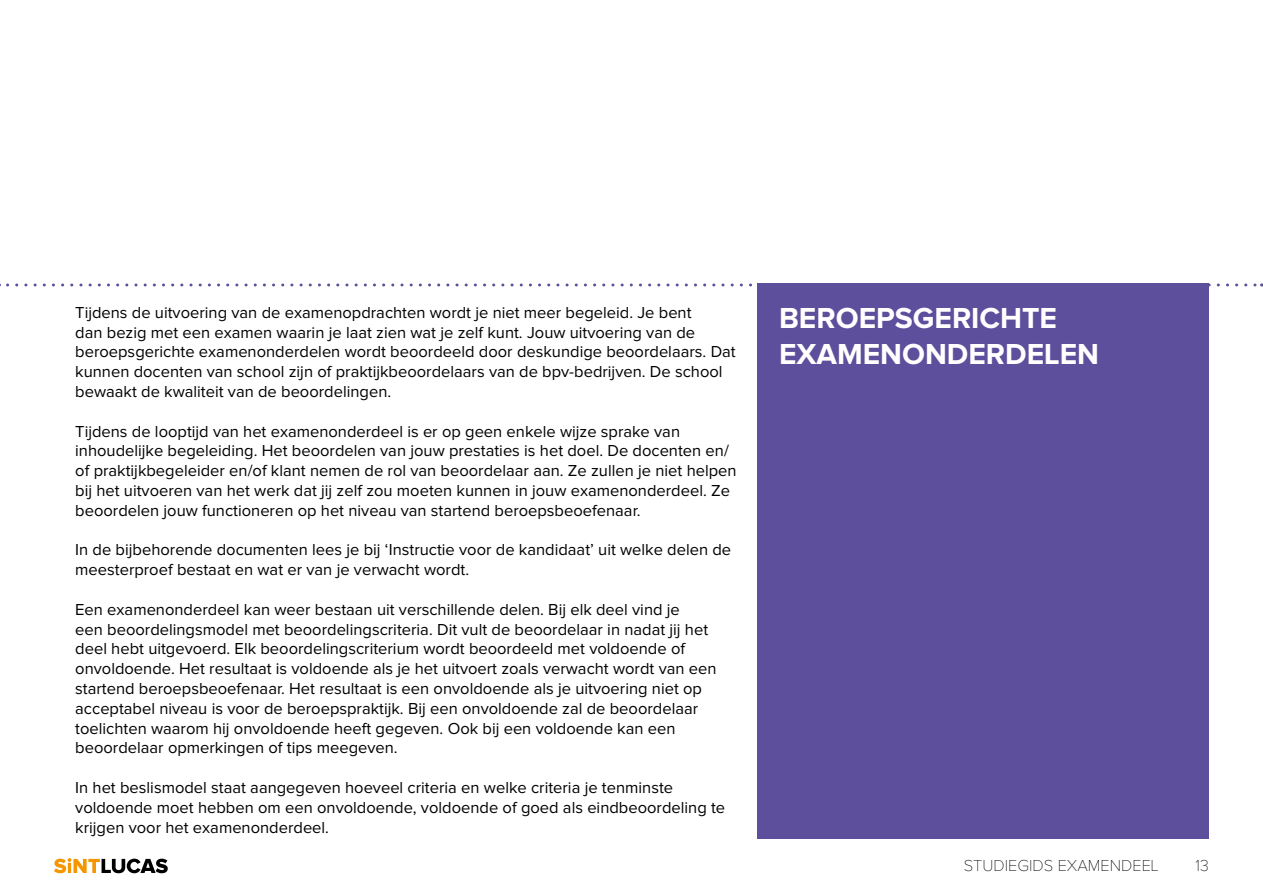
<style>
.page{position:relative;width:1263px;height:893px;background:#fff}
.page>*{position:absolute;margin:0;border:0;box-sizing:border-box;transform-origin:0 0}
.t1{font:700 30px/36px "Proxima Nova";color:#fff}
.t2{font:16.5px/19.8px "Proxima Nova";color:#000}
.t3{font:100 16.5px "Proxima Nova";color:#000}
</style>
<div class="page">
<svg style="left:54px;top:858px;width:114px;height:15px"></svg>
<div style="left:758px;top:283px;width:451px;height:556px;background:#5e4f9c"></div>
<svg style="left:8px;top:283px;width:1254px;height:3px"></svg>
<p class="t2" style="left:75px;top:303px;width:662px">Tijdens de uitvoering van de examenopdrachten wordt je niet meer begeleid. Je bent<br>dan bezig met een examen waarin je laat zien wat je zelf kunt. Jouw uitvoering van de beroepsgerichte examenonderdelen wordt beoordeeld door deskundige beoordelaars. Dat kunnen docenten van school zijn of praktijkbeoordelaars van de bpv-bedrijven. De school bewaakt de kwaliteit van de beoordelingen.</p>
<p class="t2" style="left:75px;top:422px;width:663px">Tijdens de looptijd van het examenonderdeel is er op geen enkele wijze sprake van inhoudelijke begeleiding. Het beoordelen van jouw prestaties is het doel. De docenten en/ of praktijkbegeleider en/of klant nemen de rol van beoordelaar aan. Ze zullen je niet helpen bij het uitvoeren van het werk dat jij zelf zou moeten kunnen in jouw examenonderdeel. Ze beoordelen jouw functioneren op het niveau van startend beroepsbeoefenaar.</p>
<p class="t2" style="left:75px;top:541px;width:657px">In de bijbehorende documenten lees je bij ‘Instructie voor de kandidaat’ uit welke delen de meesterproef bestaat en wat er van je verwacht wordt.</p>
<p class="t2" style="left:75px;top:600px;width:643px">Een examenonderdeel kan weer bestaan uit verschillende delen. Bij elk deel vind je<br>een beoordelingsmodel met beoordelingscriteria. Dit vult de beoordelaar in nadat jij het deel hebt uitgevoerd. Elk beoordelingscriterium wordt beoordeeld met voldoende of onvoldoende. Het resultaat is voldoende als je het uitvoert zoals verwacht wordt van een startend beroepsbeoefenaar. Het resultaat is een onvoldoende als je uitvoering niet op acceptabel niveau is voor de beroepspraktijk. Bij een onvoldoende zal de beoordelaar toelichten waarom hij onvoldoende heeft gegeven. Ook bij een voldoende kan een beoordelaar opmerkingen of tips meegeven.</p>
<p class="t2" style="left:75px;top:778px;width:651px">In het beslismodel staat aangegeven hoeveel criteria en welke criteria je tenminste voldoende moet hebben om een onvoldoende, voldoende of goed als eindbeoordeling te krijgen voor het examenonderdeel.</p>
<h1 class="t1" style="left:779px;top:302px;width:322px">BEROEPSGERICHTE<br>EXAMENONDERDELEN</h1>
<p class="t3" style="left:964px;top:858px;width:196px">STUDIEGIDS EXAMENDEEL</p>
<p class="t3" style="left:1196px;top:858px;width:15px">13</p>
</div>
